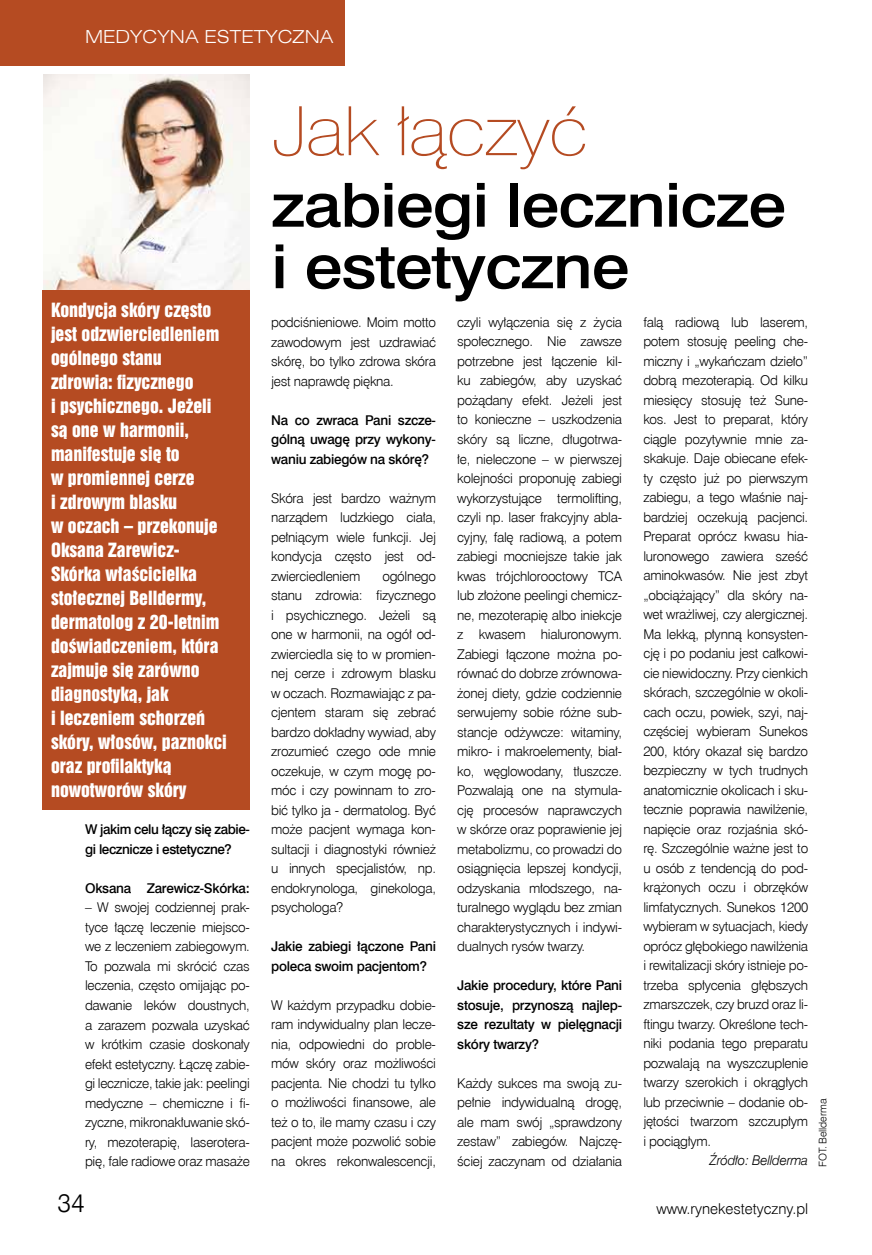
<style>
.page{position:relative;width:872px;height:1255px;background:#fff}
.page>*{position:absolute;margin:0;border:0;box-sizing:border-box;transform-origin:0 0}
.t1{font:67.95px "Swis 721 Th EU";letter-spacing:-.02em;color:#b54b22;scale:1.13 1}
.t2{font:60.75px/61.5px "Swis 721 Md EU";letter-spacing:-.02em;color:#000;scale:1.13 1}
.t3{font:25.5px "Swis 721 Lt EU";color:#000}
.t4{font:18px/24px "Swis 921 EU";color:#fff}
.t5{font:18px "Swis 721 Lt Ex EU";color:#fff}
.t6{font:15px "Swis 721 Lt EU";color:#000}
.t7{font:13.5px/19.5px "Swis 721 Lt EU";letter-spacing:-.02em;color:#000;text-align:justify}
.t8{font:13.5px/19.5px "Swis 721 Md EU";letter-spacing:-.02em;color:#000}
.t9{font:italic 13.5px "Swis 721 Lt EU";letter-spacing:-.02em;color:#000}
.t10{font:10.5px "Swis 721 Lt EU";letter-spacing:-.01em;color:#000}
</style>
<div class="page">
<img style="left:43px;top:74px;width:207px;height:216px">
<div style="left:43px;top:290px;width:207px;height:519px;background:#b54b22"></div>
<div style="left:0;top:0;width:344px;height:65px;background:#b54b22"></div>
<h3 class="t5" style="left:85px;top:26px;width:250px">MEDYCYNA ESTETYCZNA</h3>
<p class="t4" style="left:51px;top:297px;width:177px">Kondycja skóry często jest odzwierciedleniem ogólnego stanu zdrowia: fizycznego<br>i psychicznego. Jeżeli są one w harmonii, manifestuje się to<br>w promiennej cerze<br>i zdrowym blasku<br>w oczach – przekonuje<br>Oksana Zarewicz-<br>Skórka właścicielka stołecznej Belldermy, dermatolog z 20-letnim doświadczeniem, która zajmuje się zarówno diagnostyką, jak<br>i leczeniem schorzeń skóry, włosów, paznokci oraz profilaktyką nowotworów skóry</p>
<p class="t8" style="left:85px;top:820px;width:166px">W jakim celu łączy się zabie&shy;gi lecznicze i estetyczne?</p>
<p class="t8" style="left:85px;top:879px;width:166px">Oksana Zarewicz-Skórka:</p>
<p class="t7" style="left:85px;top:898px;width:166px">– W swojej codziennej prak&shy;tyce łączę leczenie miejsco&shy;we z leczeniem zabiegowym.<br>To pozwala mi skrócić czas leczenia, często omijając po&shy;dawanie leków doustnych, a zarazem pozwala uzyskać w krótkim czasie doskonały efekt estetyczny. Łączę zabie&shy;gi lecznicze, takie jak: peelingi medyczne – chemiczne i fi&shy;zyczne, mikronakłuwanie skó&shy;ry, mezoterapię, laserotera&shy;pię, fale radiowe oraz masaże</p>
<h1 class="t1" style="left:271px;top:90px;width:282px">Jak łączyć</h1>
<h2 class="t2" style="left:271px;top:178px;width:457px">zabiegi lecznicze i estetyczne</h2>
<p class="t7" style="left:271px;top:313px;width:166px">podciśnieniowe. Moim motto zawodowym jest uzdrawiać skórę, bo tylko zdrowa skóra jest naprawdę piękna.</p>
<p class="t8" style="left:271px;top:411px;width:166px;text-align:justify">Na co zwraca Pani szcze&shy;gólną uwagę przy wykony&shy;waniu zabiegów na skórę?</p>
<p class="t7" style="left:271px;top:488px;width:166px">Skóra jest bardzo ważnym narządem ludzkiego ciała, pełniącym wiele funkcji. Jej kondycja często jest od&shy;zwierciedleniem</p>
<p class="t7" style="left:271px;top:566px;width:166px;text-indent:111px">ogólnego stanu zdrowia: fizycznego i psychicznego. Jeżeli są one w harmonii, na ogół od&shy;zwierciedla się to w promien&shy;nej cerze i zdrowym blasku w oczach. Rozmawiając z pa&shy;cjentem staram się zebrać bardzo dokładny wywiad, aby zrozumieć czego ode mnie oczekuje, w czym mogę po&shy;móc i czy powinnam to zro&shy;bić tylko ja - dermatolog. Być może pacjent wymaga kon&shy;sultacji i diagnostyki również u innych specjalistów, np. endokrynologa, ginekologa, psychologa?</p>
<p class="t8" style="left:271px;top:937px;width:166px">Jakie zabiegi łączone Pani poleca swoim pacjentom?</p>
<p class="t7" style="left:271px;top:995px;width:166px">W każdym przypadku dobie&shy;ram indywidualny plan lecze&shy;nia, odpowiedni do proble&shy;mów skóry oraz możliwości pacjenta. Nie chodzi tu tylko o możliwości finansowe, ale też o to, ile mamy czasu i czy pacjent może pozwolić sobie na okres rekonwalescencji,</p>
<p class="t7" style="left:457px;top:313px;width:166px">czyli wyłączenia się z życia społecznego. Nie zawsze potrzebne jest łączenie kil&shy;ku zabiegów, aby uzyskać pożądany efekt. Jeżeli jest to konieczne – uszkodzenia skóry są liczne, długotrwa&shy;łe, nieleczone – w pierwszej kolejności proponuję zabiegi wykorzystujące termolifting, czyli np. laser frakcyjny abla&shy;cyjny, falę radiową, a potem zabiegi mocniejsze takie jak kwas trójchlorooctowy TCA lub złożone peelingi chemicz&shy;ne, mezoterapię albo iniekcje z kwasem hialuronowym.<br>Zabiegi łączone można po&shy;równać do dobrze zrównowa&shy;żonej diety, gdzie codziennie serwujemy sobie różne sub&shy;stancje odżywcze: witaminy, mikro- i makroelementy, biał&shy;ko, węglowodany, tłuszcze.<br>Pozwalają one na stymula&shy;cję procesów naprawczych w skórze oraz poprawienie jej metabolizmu, co prowadzi do osiągnięcia lepszej kondycji, odzyskania młodszego, na&shy;turalnego wyglądu bez zmian charakterystycznych i indywi&shy;dualnych rysów twarzy.</p>
<p class="t8" style="left:457px;top:976px;width:166px;text-align:justify">Jakie procedury, które Pani stosuje, przynoszą najlep&shy;sze rezultaty w pielęgnacji skóry twarzy?</p>
<p class="t7" style="left:457px;top:1073px;width:166px">Każdy sukces ma swoją zu&shy;pełnie indywidualną drogę, ale mam swój „sprawdzony zestaw” zabiegów. Najczę&shy;ściej zaczynam od działania</p>
<p class="t7" style="left:643px;top:312px;width:166px">falą radiową lub laserem, potem stosuję peeling che&shy;miczny i „wykańczam dzieło” dobrą mezoterapią. Od kilku miesięcy stosuję też Sune&shy;kos. Jest to preparat, który ciągle pozytywnie mnie za&shy;skakuje. Daje obiecane efek&shy;ty często już po pierwszym zabiegu, a tego właśnie naj&shy;bardziej oczekują pacjenci.<br>Preparat oprócz kwasu hia&shy;luronowego zawiera sześć aminokwasów. Nie jest zbyt „obciążający” dla skóry na&shy;wet wrażliwej, czy alergicznej.<br>Ma lekką, płynną konsysten&shy;cję i po podaniu jest całkowi&shy;cie niewidoczny. Przy cienkich skórach, szczególnie w okoli&shy;cach oczu, powiek, szyi, naj&shy;częściej wybieram Sunekos 200, który okazał się bardzo bezpieczny w tych trudnych anatomicznie okolicach i sku&shy;tecznie poprawia nawilżenie, napięcie oraz rozjaśnia skó&shy;rę. Szczególnie ważne jest to u osób z tendencją do pod&shy;krążonych oczu i obrzęków limfatycznych. Sunekos 1200 wybieram w sytuacjach, kiedy oprócz głębokiego nawilżenia i rewitalizacji skóry istnieje po&shy;trzeba spłycenia głębszych zmarszczek, czy bruzd oraz li&shy;ftingu twarzy. Określone tech&shy;niki podania tego preparatu pozwalają na wyszczuplenie twarzy szerokich i okrągłych lub przeciwnie – dodanie ob&shy;jętości twarzom szczupłym i pociągłym.</p>
<p class="t9" style="left:709px;top:1152px;width:101px">Źródło: Bellderma</p>
<h3 class="t3" style="left:57px;top:1186px;width:29px">34</h3>
<p class="t6" style="left:656px;top:1199px;width:153px">www.rynekestetyczny.pl</p>
<p class="t10" style="left:816px;top:1166px;width:70px;rotate:-90deg">FOT. Bellderma</p>
</div>
